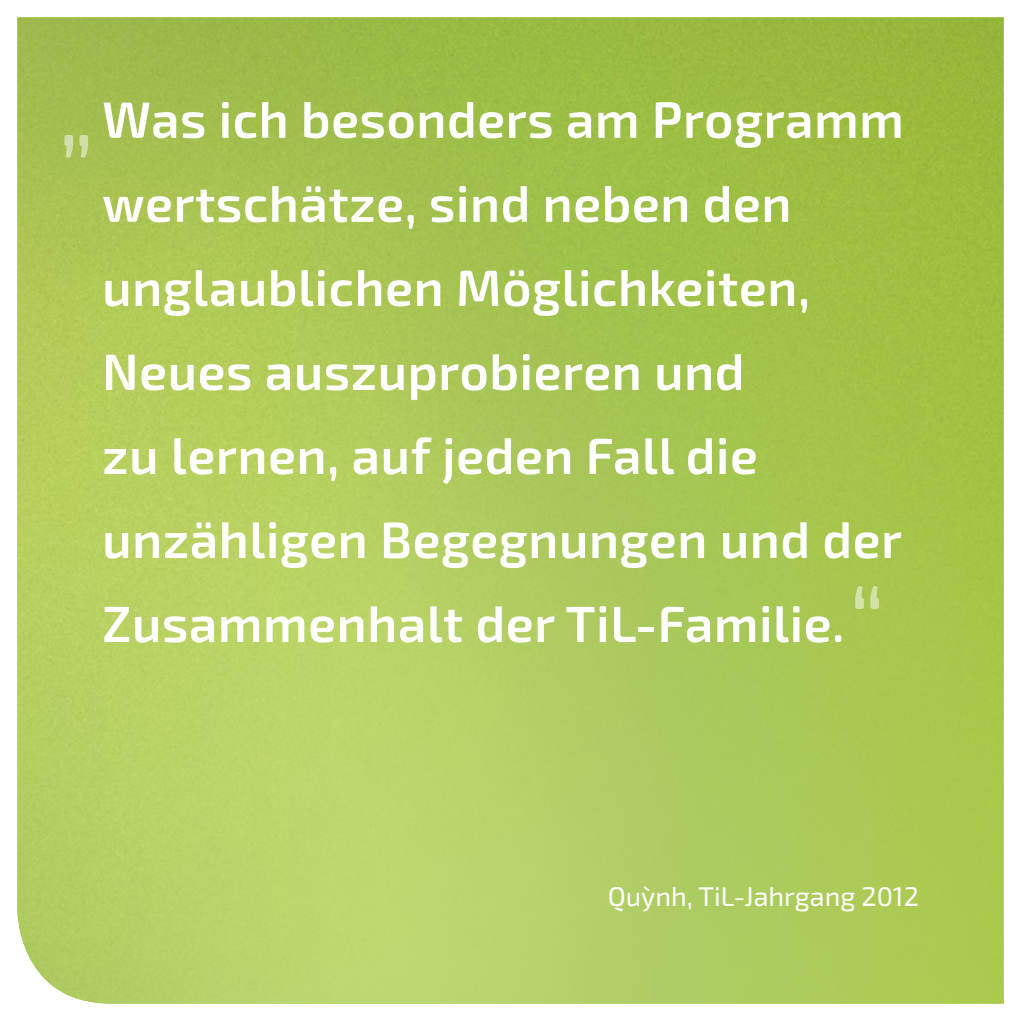
<style>
.page{position:relative;width:1021px;height:1021px;background:#fff}
.page>*{position:absolute;margin:0;border:0;box-sizing:border-box;transform-origin:0 0}
.t1{font:99px "Exo 2.0";color:#fff}
.t2{font:600 51px/84px "Exo 2.0";letter-spacing:.01em;color:#fff}
.t3{font:27px "Exo 2.0";color:#fff}
</style>
<div class="page">
<img style="left:17px;top:17px;width:986px;height:986px">
<h1 class="t1" style="left:57px;top:53px;width:39px">„</h1>
<p class="t2" style="left:102px;top:79px;width:803px">Was ich besonders am Programm wertschätze, sind neben den unglaublichen Möglichkeiten,<br>Neues auszuprobieren und<br>zu lernen, auf jeden Fall die unzähligen Begegnungen und der<br>Zusammenhalt der TiL-Familie.</p>
<h1 class="t1" style="left:848px;top:565px;width:38px">“</h1>
<p class="t3" style="left:607px;top:880px;width:312px">Quỳnh, TiL-Jahrgang 2012</p>
</div>
